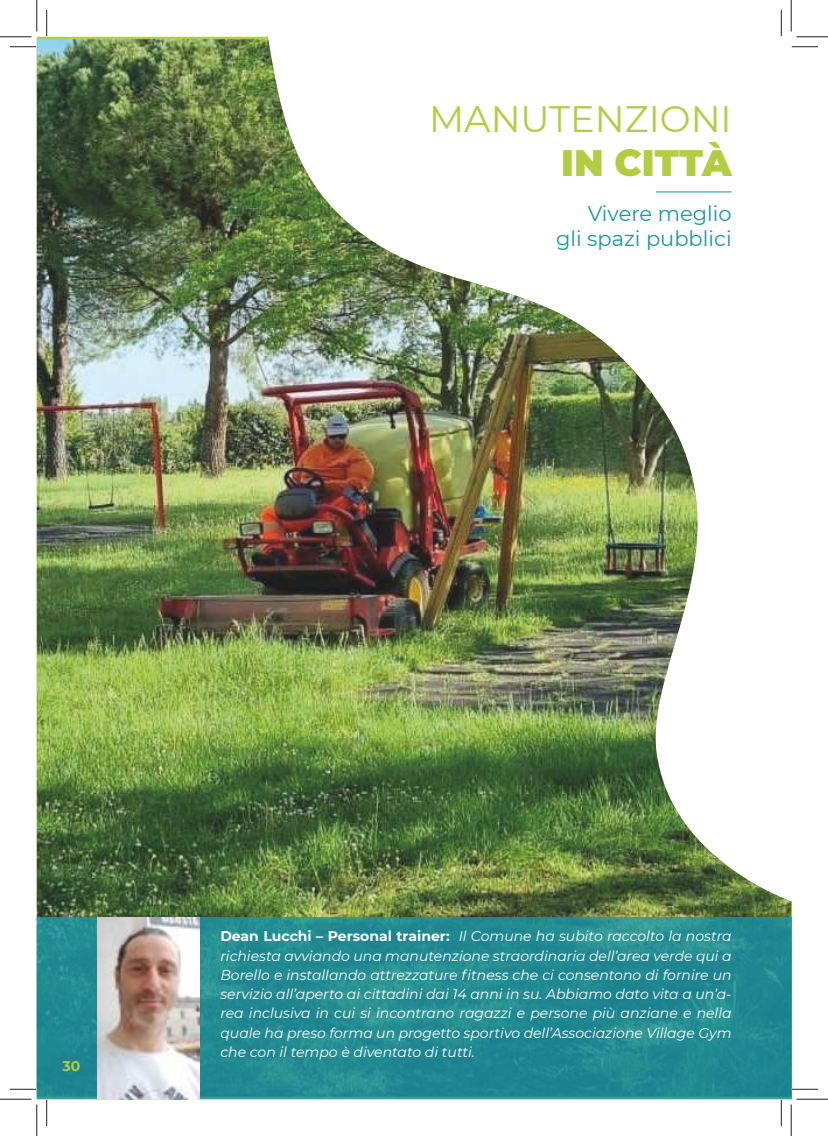
<style>
.page{position:relative;width:828px;height:1136px;background:#fff}
.page>*{position:absolute;margin:0;border:0;box-sizing:border-box;transform-origin:0 0}
.t1{font:36.75px "Montserrat";color:#b3cd42}
.t2{font:900 36.75px "Montserrat";color:#b3cd42}
.t3{font:21px/25.2px "Montserrat";color:#1a97aa;text-align:right}
.t4{font:italic 14px/19.2px "Montserrat";color:#fff;text-align:justify}
.t5{font:700 14px "Montserrat";color:#b3cd42}
.s1{font-weight:700;font-style:normal}
</style>
<div class="page">
<img style="left:37px;top:39px;width:696px;height:831px">
<hr style="left:656px;top:191px;width:75px;height:1px;background:#1a97aa">
<svg style="left:37px;top:870px;width:754px;height:228px;background:#318680"></svg>
<img style="left:97px;top:916px;width:103px;height:182px">
<svg style="left:10px;top:46px;width:26px;height:1px"></svg>
<svg style="left:791px;top:46px;width:27px;height:1px"></svg>
<svg style="left:10px;top:1088px;width:26px;height:1px"></svg>
<svg style="left:791px;top:1088px;width:27px;height:1px"></svg>
<svg style="left:46px;top:10px;width:1px;height:26px"></svg>
<svg style="left:46px;top:1099px;width:1px;height:26px"></svg>
<svg style="left:781px;top:10px;width:1px;height:26px"></svg>
<svg style="left:781px;top:1099px;width:1px;height:26px"></svg>
<hr style="left:0;top:36px;width:32px;height:1px;background:#241f1f">
<hr style="left:796px;top:36px;width:32px;height:1px;background:#241f1f">
<hr style="left:0;top:1098px;width:32px;height:1px;background:#241f1f">
<hr style="left:796px;top:1098px;width:32px;height:1px;background:#241f1f">
<hr style="left:36px;top:0;width:1px;height:32px;background:#241f1f">
<hr style="left:36px;top:1104px;width:1px;height:31px;background:#241f1f">
<hr style="left:790px;top:0;width:1px;height:32px;background:#241f1f">
<hr style="left:790px;top:1104px;width:1px;height:31px;background:#241f1f">
<h1 class="t1" style="left:429px;top:94px;width:304px">MANUTENZIONI</h1>
<h1 class="t2" style="left:561px;top:135px;width:172px">IN CITTÀ</h1>
<h2 class="t3" style="left:556px;top:200px;width:177px">Vivere meglio<br>gli spazi pubblici</h2>
<p class="t5" style="left:63px;top:1055px;width:19px">30</p>
<p class="t4" style="left:220px;top:926px;width:512px"><span class="s1">Dean Lucchi – Personal trainer:</span> Il Comune ha subito raccolto la nostra richiesta avviando una manutenzione straordinaria dell’area verde qui a Borello e installando attrezzature fitness che ci consentono di fornire un servizio all’aperto ai cittadini dai 14 anni in su. Abbiamo dato vita a un’a&shy;rea inclusiva in cui si incontrano ragazzi e persone più anziane e nella quale ha preso forma un progetto sportivo dell’Associazione Village Gym che con il tempo è diventato di tutti.</p>
</div>
